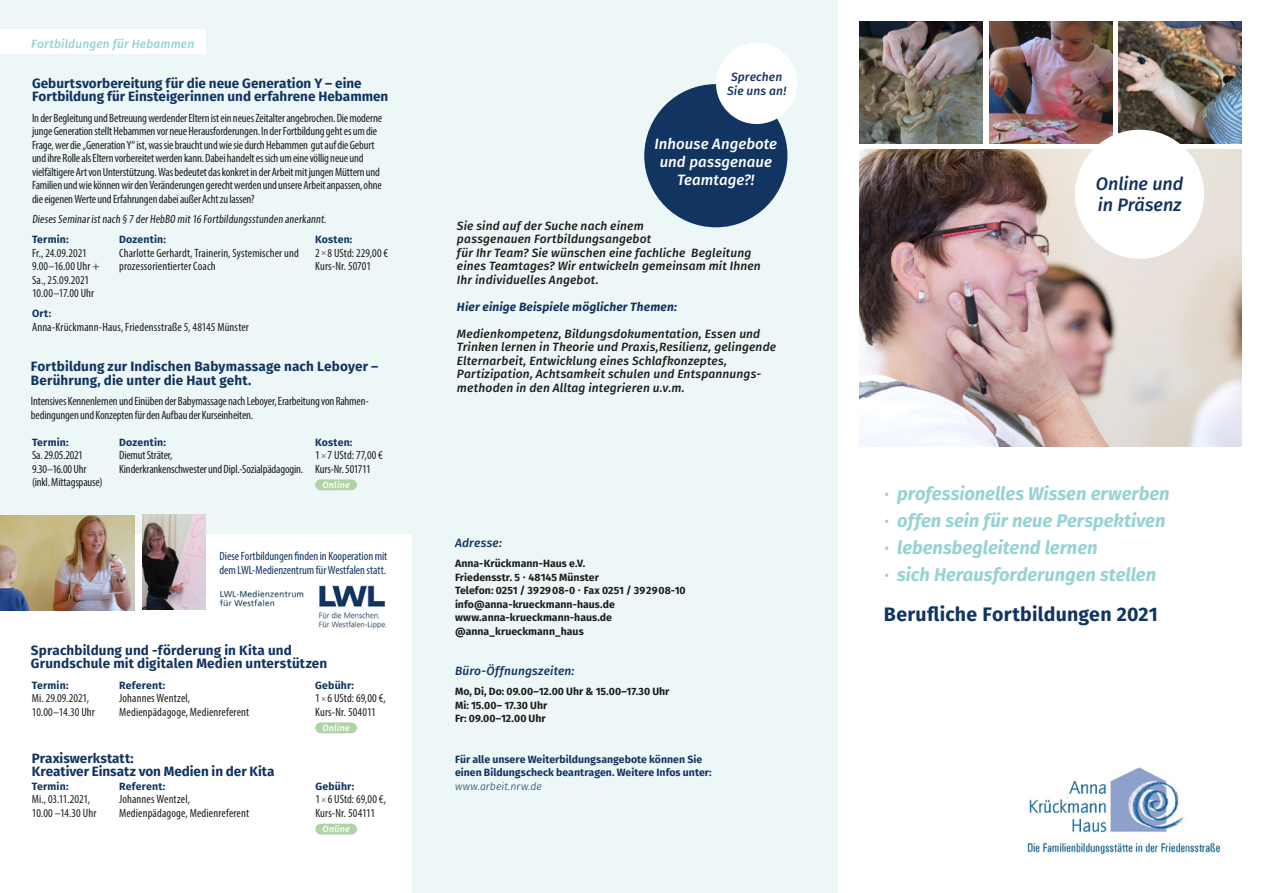
<style>
.page{position:relative;width:1263px;height:893px;background:#fff}
.page>*{position:absolute;margin:0;border:0;box-sizing:border-box;transform-origin:0 0}
.t1{font:700 19.5px "Fira Sans";letter-spacing:.01em;color:#123461}
.t2{font:italic 700 18.45px/27px "Fira Sans";color:#97d2d4}
.t3{font:italic 500 18px/20.2px "Fira Sans";letter-spacing:-.005em;color:#123461}
.t4{font:italic 500 15px/18px "Fira Sans";letter-spacing:.005em;color:#fff;text-align:center}
.t5{font:700 13.5px/13.5px "Fira Sans";letter-spacing:.005em;color:#123461}
.t6{font:condensed 12px/13.5px "Myriad Pro";letter-spacing:-.015em;color:#1d1d1b}
.t7{font:italic 500 12px/13.5px "Fira Sans";letter-spacing:.015em;color:#1d1d1b}
.t8{font:condensed 12px/13.5px "Myriad Pro";letter-spacing:.01em;color:#1d1d1b}
.t9{font:condensed 12px/13.5px "Myriad Pro";letter-spacing:.005em;color:#1d1d1b}
.t10{font:condensed 12px/13.5px "Myriad Pro";letter-spacing:-.005em;color:#123461}
.t11{font:italic 500 12px/13.5px "Fira Sans";letter-spacing:.015em;color:#123461;text-align:center}
.t12{font:italic 700 12px "Fira Sans";letter-spacing:.015em;color:#123461}
.t13{font:italic 500 12px "Fira Sans";letter-spacing:.015em;color:#97d2d4}
.t14{font:700 10.5px/13.5px "Fira Sans";letter-spacing:.005em;color:#1d1d1b}
.t15{font:700 10.5px/13.5px "Fira Sans";letter-spacing:.005em;color:#123461}
.t16{font:italic 300 10.5px "Fira Sans";letter-spacing:.01em;color:#123461}
.t17{font:italic 500 9px "Fira Sans";letter-spacing:.02em;color:#fff}
.s1{font-size:7.65px}
.s2{font-weight:500;font-style:italic;font-size:12px}
</style>
<div class="page">
<img style="left:859px;top:150px;width:383px;height:296px">
<img style="left:1118px;top:21px;width:124px;height:122px">
<div style="left:0;top:0;width:412px;height:533px;background:#edf7f7"></div>
<div style="left:412px;top:0;width:426px;height:893px;background:#edf7f7"></div>
<img style="left:1027px;top:767px;width:194px;height:88px">
<div style="left:315px;top:722px;width:42px;height:11px;background:#aed4a5;border-radius:6px"></div>
<div style="left:315px;top:824px;width:42px;height:11px;background:#aed4a5;border-radius:6px"></div>
<div style="left:644px;top:84px;width:143px;height:143px;background:#123461;border-radius:50%"></div>
<div style="left:716px;top:43px;width:81px;height:81px;background:#fff;border-radius:50%"></div>
<img style="left:859px;top:21px;width:123px;height:122px">
<img style="left:989px;top:21px;width:124px;height:122px">
<div style="left:1075px;top:130px;width:129px;height:129px;background:#fff;border-radius:50%"></div>
<img style="left:0;top:516px;width:135px;height:94px">
<img style="left:142px;top:515px;width:63px;height:95px">
<div style="left:315px;top:479px;width:42px;height:11px;background:#aed4a5;border-radius:6px"></div>
<img style="left:219px;top:585px;width:168px;height:44px">
<div style="left:0;top:30px;width:205px;height:24px;background:#fff"></div>
<p class="t13" style="left:31px;top:34px;width:165px">Fortbildungen für Hebammen</p>
<p class="t5" style="left:32px;top:75px;width:358px">Geburtsvorbereitung für die neue Generation Y – eine<br>Fortbildung für Einsteigerinnen und erfahrene Hebammen</p>
<p class="t6" style="left:32px;top:111px;width:352px">In der Begleitung und Betreuung werdender Eltern ist ein neues Zeitalter angebrochen. Die moderne junge Generation stellt Hebammen vor neue Herausforderungen. In der Fortbildung geht es um die Frage, wer die „Generation Y“ ist, was sie braucht und wie sie durch Hebammen gut auf die Geburt und ihre Rolle als Eltern vorbereitet werden kann. Dabei handelt es sich um eine völlig neue und vielfältigere Art von Unterstützung. Was bedeutet das konkret in der Arbeit mit jungen Müttern und Familien und wie können wir den Veränderungen gerecht werden und unsere Arbeit anpassen, ohne die eigenen Werte und Erfahrungen dabei außer Acht zu lassen?</p>
<p class="t6" style="left:32px;top:212px;width:297px">Dieses Seminaristnach § 7 derHebBO mit16 Fortbildungsstunden anerkannt.</p>
<p class="t15" style="left:32px;top:232px;width:38px">Termin:</p>
<p class="t8" style="left:32px;top:246px;width:69px">Fr., 24.09.2021<br>9.00–16.00 Uhr +<br>Sa., 25.09.2021<br>10.00–17.00 Uhr</p>
<p class="t15" style="left:32px;top:306px;width:21px">Ort:</p>
<p class="t8" style="left:32px;top:320px;width:218px">Anna-Krückmann-Haus, Friedensstraße 5, 48145 Münster</p>
<p class="t15" style="left:119px;top:232px;width:48px">Dozentin:</p>
<p class="t8" style="left:119px;top:246px;width:181px">Charlotte Gerhardt, Trainerin, Systemischer und prozessorientierter Coach</p>
<p class="t15" style="left:315px;top:232px;width:39px">Kosten:</p>
<p class="t9" style="left:315px;top:246px;width:74px">2 <span class="s1">×</span> 8 UStd: 229,00 €<br>Kurs-Nr. 50701</p>
<p class="t5" style="left:31px;top:359px;width:349px">Fortbildung zur Indischen Babymassage nach Leboyer –<br>Berührung, die unter die Haut geht.</p>
<p class="t6" style="left:31px;top:394px;width:339px">Intensives Kennenlernen und Einüben der Babymassage nach Leboyer, Erarbeitung von Rahmen&shy;bedingungen und Konzepten für den Aufbau der Kurseinheiten.</p>
<p class="t15" style="left:32px;top:434px;width:38px">Termin:</p>
<p class="t6" style="left:32px;top:448px;width:72px">Sa. 29.05.2021<br>9.30–16.00 Uhr (inkl. Mittagspause)</p>
<p class="t15" style="left:119px;top:434px;width:48px">Dozentin:</p>
<p class="t6" style="left:119px;top:448px;width:185px">Diemut Sträter,<br>Kinderkrankenschwester und Dipl.-Sozialpädagogin.</p>
<p class="t15" style="left:315px;top:434px;width:39px">Kosten:</p>
<p class="t6" style="left:315px;top:448px;width:69px">1 <span class="s1">×</span> 7 UStd: 77,00€<br>Kurs-Nr. 501711</p>
<p class="t17" style="left:322px;top:477px;width:29px">Online</p>
<p class="t10" style="left:220px;top:549px;width:169px">Diese Fortbildungen finden in Kooperation mit dem LWL-Medienzentrum für Westfalen statt.</p>
<p class="t5" style="left:31px;top:642px;width:298px">Sprachbildung und -förderung in Kita und<br>Grundschule mit digitalen Medien unterstützen</p>
<p class="t15" style="left:32px;top:677px;width:38px">Termin:</p>
<p class="t9" style="left:32px;top:691px;width:65px">Mi. 29.09.2021,<br>10.00–14.30 Uhr</p>
<p class="t15" style="left:119px;top:677px;width:48px">Referent:</p>
<p class="t8" style="left:119px;top:691px;width:132px">Johannes Wentzel,<br>Medienpädagoge, Medienreferent</p>
<p class="t5" style="left:32px;top:750px;width:244px">Praxiswerkstatt:<br>Kreativer Einsatz von Medien in der Kita</p>
<p class="t15" style="left:32px;top:779px;width:38px">Termin:</p>
<p class="t6" style="left:32px;top:792px;width:66px">Mi., 03.11.2021,<br>10.00 –14.30 Uhr</p>
<p class="t15" style="left:119px;top:779px;width:48px">Referent:</p>
<p class="t8" style="left:119px;top:792px;width:132px">Johannes Wentzel,<br>Medienpädagoge, Medienreferent</p>
<p class="t15" style="left:315px;top:677px;width:40px">Gebühr:</p>
<p class="t8" style="left:315px;top:691px;width:72px">1 <span class="s1">×</span> 6 UStd: 69,00 €,<br>Kurs-Nr. 504011</p>
<p class="t17" style="left:322px;top:720px;width:29px">Online</p>
<p class="t15" style="left:315px;top:779px;width:40px">Gebühr:</p>
<p class="t9" style="left:315px;top:792px;width:72px">1 <span class="s1">×</span> 6 UStd: 69,00 €,<br>Kurs-Nr. 504111</p>
<p class="t17" style="left:323px;top:822px;width:29px">Online</p>
<p class="t11" style="left:727px;top:69px;width:60px">Sprechen<br>Sie uns an!</p>
<p class="t4" style="left:654px;top:134px;width:124px">Inhouse Angebote und passgenaue<br>Teamtage?!</p>
<p class="t7" style="left:457px;top:218px;width:305px">Sie sind auf der Suche nach einem<br>passgenauen Fortbildungsangebot<br>für Ihr Team? Sie wünschen eine fachliche Begleitung eines Teamtages? Wir entwickeln gemeinsam mit Ihnen Ihr individuelles Angebot.</p>
<p class="t12" style="left:457px;top:296px;width:221px">Hier einige Beispiele möglicher Themen:</p>
<p class="t7" style="left:457px;top:326px;width:321px">Medienkompetenz, Bildungsdokumentation, Essen und Trinken lernen in Theorie und Praxis,Resilienz, gelingende Elternarbeit, Entwicklung eines Schlafkonzeptes, Partizipation, Achtsamkeit schulen und Entspannungs&shy;methoden in den Alltag integrieren u.v.m.</p>
<p class="t11" style="left:455px;top:535px;width:48px">Adresse:</p>
<p class="t14" style="left:455px;top:556px;width:232px">Anna-Krückmann-Haus e.V.<br>Friedensstr. 5 <span class="s2">·</span> 48145 Münster<br>Telefon: 0251 / 392908-0 <span class="s2">·</span> Fax 0251 / 392908-10 info@anna-krueckmann-haus.de www.anna-krueckmann-haus.de @anna_krueckmann_haus</p>
<p class="t11" style="left:455px;top:663px;width:121px">Büro-Öffnungszeiten:</p>
<p class="t14" style="left:455px;top:684px;width:216px">Mo, Di, Do: 09.00–12.00 Uhr &amp; 15.00–17.30 Uhr<br>Mi: 15.00– 17.30 Uhr<br>Fr: 09.00–12.00 Uhr</p>
<p class="t15" style="left:455px;top:752px;width:258px">Für alle unsere Weiterbildungsangebote können Sie einen Bildungscheck beantragen. Weitere Infos unter:</p>
<p class="t16" style="left:455px;top:779px;width:88px">www.arbeit.nrw.de</p>
<h3 class="t3" style="left:1096px;top:173px;width:89px">Online und in Präsenz</h3>
<h2 class="t2" style="left:884px;top:478px;width:287px">· professionelles Wissen erwerben · offen sein für neue Perspektiven · lebensbegleitend lernen<br>· sich Herausforderungen stellen</h2>
<h1 class="t1" style="left:884px;top:598px;width:275px">Berufliche Fortbildungen 2021</h1>
</div>
